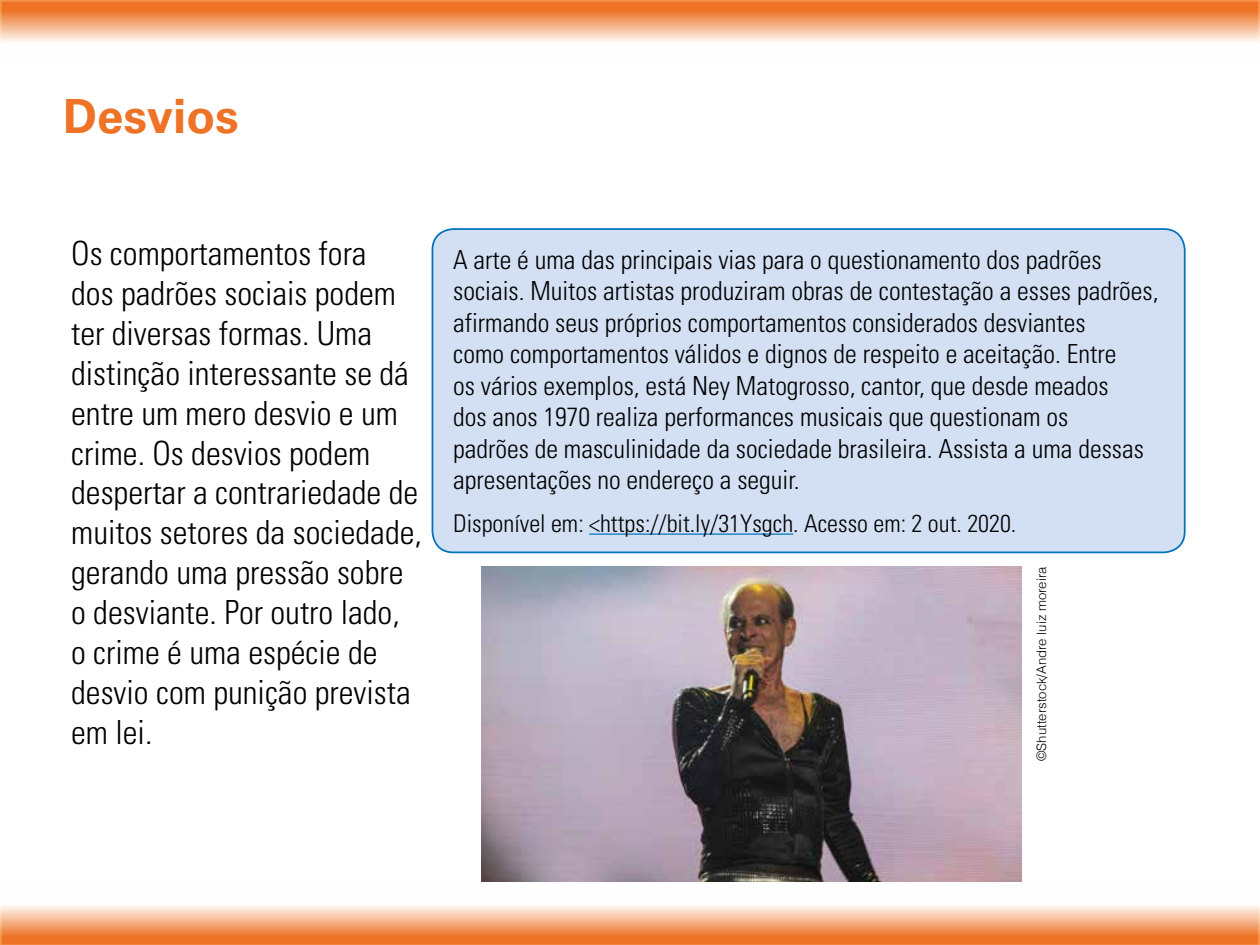
<style>
.page{position:relative;width:1260px;height:945px;background:#fff}
.page>*{position:absolute;margin:0;border:0;box-sizing:border-box;transform-origin:0 0}
.t1{font:700 47.25px "Univers LT Std";color:#ee7326}
.t2{font:300 condensed 33.25px/39.9px "Univers LT Std";color:#000}
.t3{font:300 condensed 26.25px/31.5px "Univers LT Std";color:#000}
.t4{font:300 condensed 24.5px "Univers LT Std";color:#000}
.t5{font:300 13.12px "Helvetica";color:#000}
</style>
<div class="page">
<svg style="left:0;top:0;width:1260px;height:42px;background:#f4a675"></svg>
<svg style="left:0;top:906px;width:1260px;height:39px;background:#f4a676"></svg>
<div style="left:432px;top:229px;width:753px;height:323px;background:#d3e0f4;border-radius:21px"></div>
<hr style="left:589px;top:534px;width:204px;height:1px;background:#0072bb">
<div style="left:432px;top:228px;width:754px;height:325px;border:2px solid #0072bb;border-radius:21px"></div>
<img style="left:481px;top:567px;width:541px;height:315px">
<h1 class="t1" style="left:63px;top:89px;width:177px">Desvios</h1>
<p class="t2" style="left:71px;top:233px;width:352px">Os comportamentos fora<br>dos padrões sociais podem ter diversas formas. Uma distinção interessante se dá entre um mero desvio e um crime. Os desvios podem despertar a contrariedade de muitos setores da sociedade, gerando uma pressão sobre o desviante. Por outro lado, o crime é uma espécie de desvio com punição prevista em lei.</p>
<p class="t3" style="left:453px;top:244px;width:707px">A arte é uma das principais vias para o questionamento dos padrões sociais. Muitos artistas produziram obras de contestação a esses padrões, afirmando seus próprios comportamentos considerados desviantes<br>como comportamentos válidos e dignos de respeito e aceitação. Entre<br>os vários exemplos, está Ney Matogrosso, cantor, que desde meados<br>dos anos 1970 realiza performances musicais que questionam os<br>padrões de masculinidade da sociedade brasileira. Assista a uma dessas apresentações no endereço a seguir.</p>
<p class="t4" style="left:453px;top:508px;width:565px">Disponível em: &lt;https://bit.ly/31Ysgch. Acesso em: 2 out. 2020.</p>
<p class="t5" style="left:1030px;top:761px;width:196px;rotate:-90deg">©Shutterstock/Andre luiz moreira</p>
</div>
